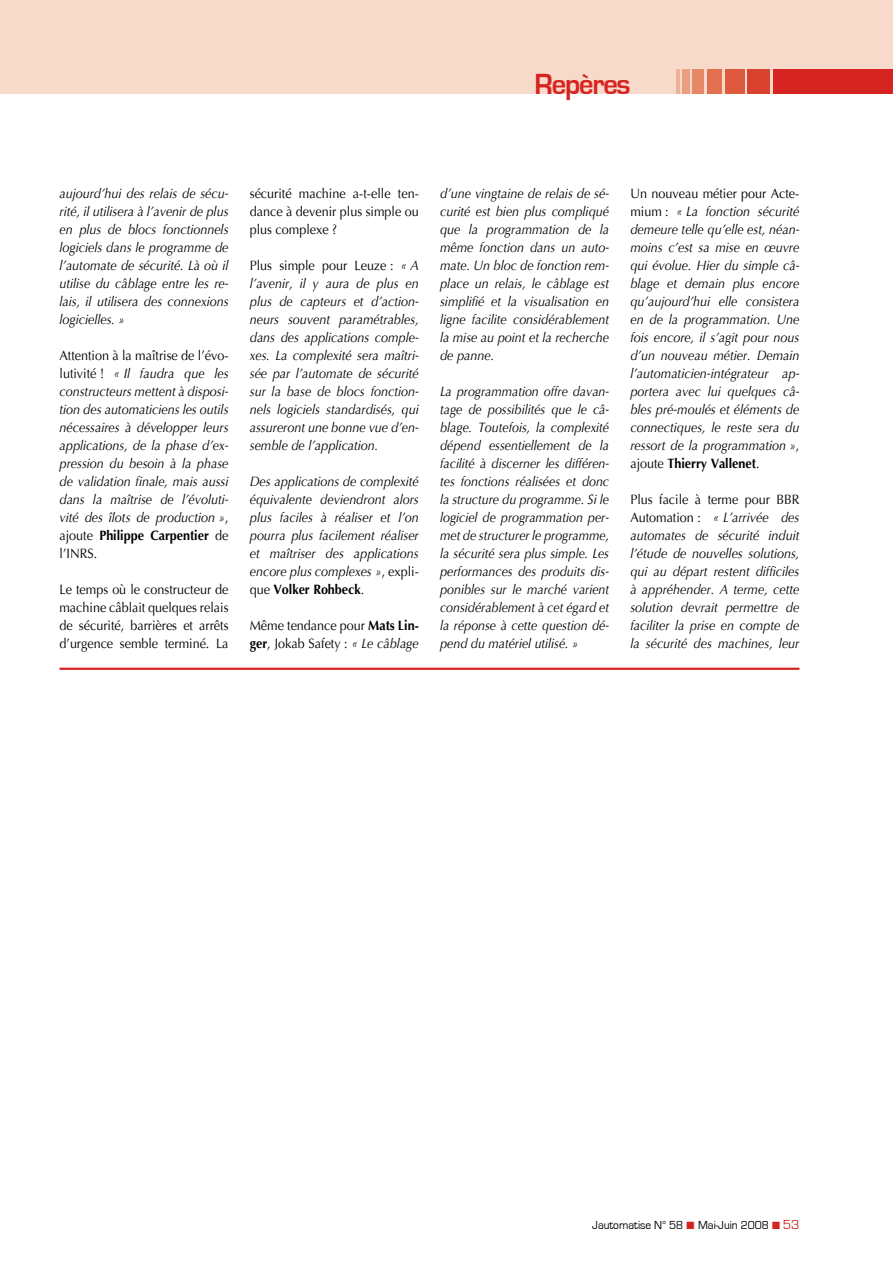
<style>
.page{position:relative;width:893px;height:1263px;background:#fff}
.page>*{position:absolute;margin:0;border:0;box-sizing:border-box;transform-origin:0 0}
.t1{font:700 30px "Eurostile";letter-spacing:-.04em;color:#d52422;scale:.95 1}
.t2{font:italic 13.5px/18px "Optima";color:#000;text-align:justify;scale:.93 1}
.t3{font:italic 13.5px/18px "Optima";color:#000;text-align:justify;scale:.92 1}
.t4{font:13.5px/18px "Optima";color:#000;text-align:justify;scale:.93 1}
.t5{font:12px "Eurostile";color:#000;scale:.95 1}
.s1{font-style:normal}
.s2{font-weight:700;font-style:normal}
.s3{font-weight:700}
.s4{font-style:italic}
.s5{color:#d52422}
.s6{font-size:13.5px;color:#d52422}
</style>
<div class="page">
<div style="left:0;top:0;width:893px;height:94px;background:#f8dacb"></div>
<div style="left:773px;top:70px;width:120px;height:24px;background:#d52422"></div>
<div style="left:747px;top:70px;width:23px;height:24px;background:#d9422f"></div>
<div style="left:725px;top:70px;width:19px;height:24px;background:#dd5a3e"></div>
<div style="left:707px;top:70px;width:15px;height:24px;background:#e17151"></div>
<div style="left:693px;top:70px;width:11px;height:24px;background:#e68868"></div>
<div style="left:683px;top:70px;width:7px;height:24px;background:#ea9d7f"></div>
<hr style="left:676px;top:70px;width:4px;height:24px;background:#efb298">
<hr style="left:60px;top:668px;width:739px;height:2px;background:#d52422">
<h1 class="t1" style="left:535px;top:67px;width:103px">Repères</h1>
<p class="t2" style="left:60px;top:185px;width:183px">aujourd’hui des relais de sécu&shy;rité, il utilisera à l’avenir de plus en plus de blocs fonctionnels logiciels dans le programme de l’automate de sécurité. Là où il utilise du câblage entre les re&shy;lais, il utilisera des connexions logicielles. »</p>
<p class="t2" style="left:60px;top:347px;width:183px"><span class="s1">Attention à la maîtrise de l’évo&shy;lutivité !</span> « Il faudra que les constructeurs mettent à disposi&shy;tion des automaticiens les outils nécessaires à développer leurs applications, de la phase d’ex&shy;pression du besoin à la phase de validation finale, mais aussi dans la maîtrise de l’évoluti&shy;vité des îlots de production »<span class="s1">, ajoute</span> <span class="s2">Philippe Carpentier</span> <span class="s1">de l’INRS.</span></p>
<p class="t4" style="left:60px;top:581px;width:183px">Le temps où le constructeur de machine câblait quelques relais de sécurité, barrières et arrêts d’urgence semble terminé. La</p>
<p class="t4" style="left:250px;top:185px;width:183px">sécurité machine a-t-elle ten&shy;dance à devenir plus simple ou plus complexe ?</p>
<p class="t2" style="left:250px;top:257px;width:183px"><span class="s1">Plus simple pour Leuze :</span> « A l’avenir, il y aura de plus en plus de capteurs et d’action&shy;neurs souvent paramétrables, dans des applications comple&shy;xes. La complexité sera maîtri&shy;sée par l’automate de sécurité sur la base de blocs fonction&shy;nels logiciels standardisés, qui assureront une bonne vue d’en&shy;semble de l’application.</p>
<p class="t2" style="left:250px;top:473px;width:183px">Des applications de complexité équivalente deviendront alors plus faciles à réaliser et l’on pourra plus facilement réaliser et maîtriser des applications encore plus complexes »<span class="s1">, expli&shy;que</span> <span class="s2">Volker Rohbeck</span><span class="s1">.</span></p>
<p class="t4" style="left:250px;top:617px;width:183px">Même tendance pour <span class="s3">Mats Lin&shy;ger</span>, Jokab Safety : <span class="s4">« Le câblage</span></p>
<p class="t2" style="left:440px;top:185px;width:183px">d’une vingtaine de relais de sé&shy;curité est bien plus compliqué que la programmation de la même fonction dans un auto&shy;mate. Un bloc de fonction rem&shy;place un relais, le câblage est simplifié et la visualisation en ligne facilite considérablement la mise au point et la recherche de panne.</p>
<p class="t3" style="left:440px;top:383px;width:185px">La programmation offre davan&shy;tage de possibilités que le câ&shy;blage. Toutefois, la complexité dépend essentiellement de la facilité à discerner les différen&shy;tes fonctions réalisées et donc la structure du programme. Si le logiciel de programmation per&shy;met de structurer le programme, la sécurité sera plus simple. Les performances des produits dis&shy;ponibles sur le marché varient considérablement à cet égard et la réponse à cette question dé&shy;pend du matériel utilisé. »</p>
<p class="t2" style="left:630px;top:185px;width:183px"><span class="s1">Un nouveau métier pour Acte&shy;mium :</span> « La fonction sécurité demeure telle qu’elle est, néan&shy;moins c’est sa mise en œuvre qui évolue. Hier du simple câ&shy;blage et demain plus encore qu’aujourd’hui elle consistera en de la programmation. Une fois encore, il s’agit pour nous d’un nouveau métier. Demain l’automaticien-intégrateur ap&shy;portera avec lui quelques câ&shy;bles pré-moulés et éléments de connectiques, le reste sera du ressort de la programmation »<span class="s1">, ajoute</span> <span class="s2">Thierry Vallenet</span><span class="s1">.</span></p>
<p class="t2" style="left:630px;top:491px;width:183px"><span class="s1">Plus facile à terme pour BBR Automation :</span> « L’arrivée des automates de sécurité induit l’étude de nouvelles solutions, qui au départ restent difficiles à appréhender. A terme, cette solution devrait permettre de faciliter la prise en compte de la sécurité des machines, leur</p>
<p class="t5" style="left:592px;top:1218px;width:220px">Jautomatise N° 58 <span class="s5">■</span> Mai-Juin 2008 <span class="s5">■</span> <span class="s6">53</span></p>
</div>
